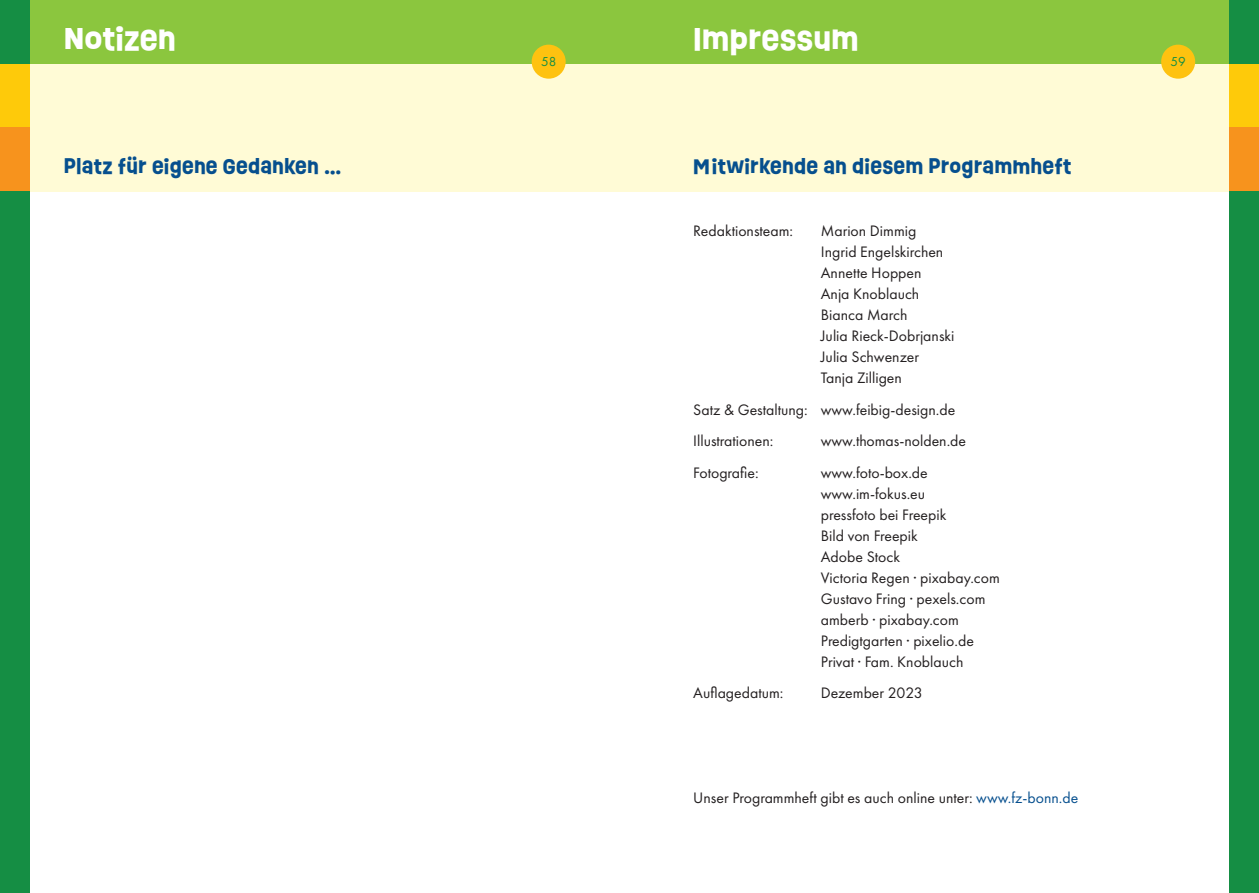
<style>
.page{position:relative;width:1259px;height:893px;background:#fff}
.page>*{position:absolute;margin:0;border:0;box-sizing:border-box;transform-origin:0 0}
.t1{font:700 30px "Ruddy";color:#fff}
.t2{font:700 19.5px "Ruddy";letter-spacing:.01em;color:#064f8e}
.t3{font:15.75px/21px "Futura PT";color:#231f20}
.t4{font:13.5px "Futura PT";color:#158e44}
.s1{color:#064f8e}
</style>
<div class="page">
<div style="left:21px;top:64px;width:608px;height:127px;background:#fffbd6"></div>
<div style="left:18px;top:0;width:611px;height:64px;background:#8bc63e"></div>
<div style="left:0;top:191px;width:30px;height:702px;background:#158e44"></div>
<div style="left:0;top:0;width:30px;height:64px;background:#158e44"></div>
<div style="left:0;top:64px;width:30px;height:64px;background:#feca0a"></div>
<div style="left:0;top:128px;width:30px;height:63px;background:#f7931d"></div>
<div style="left:629px;top:64px;width:608px;height:127px;background:#fffbd6"></div>
<div style="left:629px;top:0;width:608px;height:64px;background:#8bc63e"></div>
<div style="left:1229px;top:0;width:30px;height:64px;background:#158e44"></div>
<div style="left:1229px;top:64px;width:30px;height:64px;background:#feca0a"></div>
<div style="left:1229px;top:128px;width:30px;height:63px;background:#f7931d"></div>
<div style="left:1229px;top:191px;width:30px;height:702px;background:#158e44"></div>
<div style="left:531px;top:45px;width:35px;height:34px;background:#fec210;border-radius:50%"></div>
<div style="left:1161px;top:45px;width:34px;height:34px;background:#fec210;border-radius:50%"></div>
<h1 class="t1" style="left:64px;top:16px;width:114px">NOTIZEN</h1>
<p class="t2" style="left:64px;top:152px;width:279px">PLATZ FÜR EIGENE GEDANKEN …</p>
<h1 class="t1" style="left:693px;top:16px;width:167px">IMPRESSUM</h1>
<p class="t4" style="left:541px;top:53px;width:17px">58</p>
<p class="t4" style="left:1170px;top:53px;width:17px">59</p>
<p class="t2" style="left:693px;top:152px;width:380px">MITWIRKENDE AN DIESEM PROGRAMMHEFT</p>
<p class="t3" style="left:693px;top:220px;width:101px">Redaktionsteam:</p>
<p class="t3" style="left:821px;top:220px;width:135px">Marion Dimmig<br>Ingrid Engelskirchen<br>Annette Hoppen<br>Anja Knoblauch<br>Bianca March<br>Julia Rieck-Dobrjanski<br>Julia Schwenzer<br>Tanja Zilligen</p>
<p class="t3" style="left:693px;top:394px;width:263px;line-height:31.5px">Satz &amp; Gestaltung: www.feibig-design.de<br>Illustrationen:</p>
<p class="t3" style="left:821px;top:430px;width:147px">www.thomas-nolden.de</p>
<p class="t3" style="left:693px;top:462px;width:67px">Fotografie:</p>
<p class="t3" style="left:821px;top:462px;width:181px">www.foto-box.de www.im-fokus.eu<br>pressfoto bei Freepik<br>Bild von Freepik<br>Adobe Stock<br>Victoria Regen · pixabay.com<br>Gustavo Fring · pexels.com amberb · pixabay.com<br>Predigtgarten · pixelio.de<br>Privat · Fam. Knoblauch</p>
<p class="t3" style="left:693px;top:682px;width:92px">Auflagedatum:</p>
<p class="t3" style="left:821px;top:682px;width:103px">Dezember 2023</p>
<p class="t3" style="left:693px;top:787px;width:386px">Unser Programmheft gibt es auch online unter: <span class="s1">www.fz-bonn.de</span></p>
</div>
